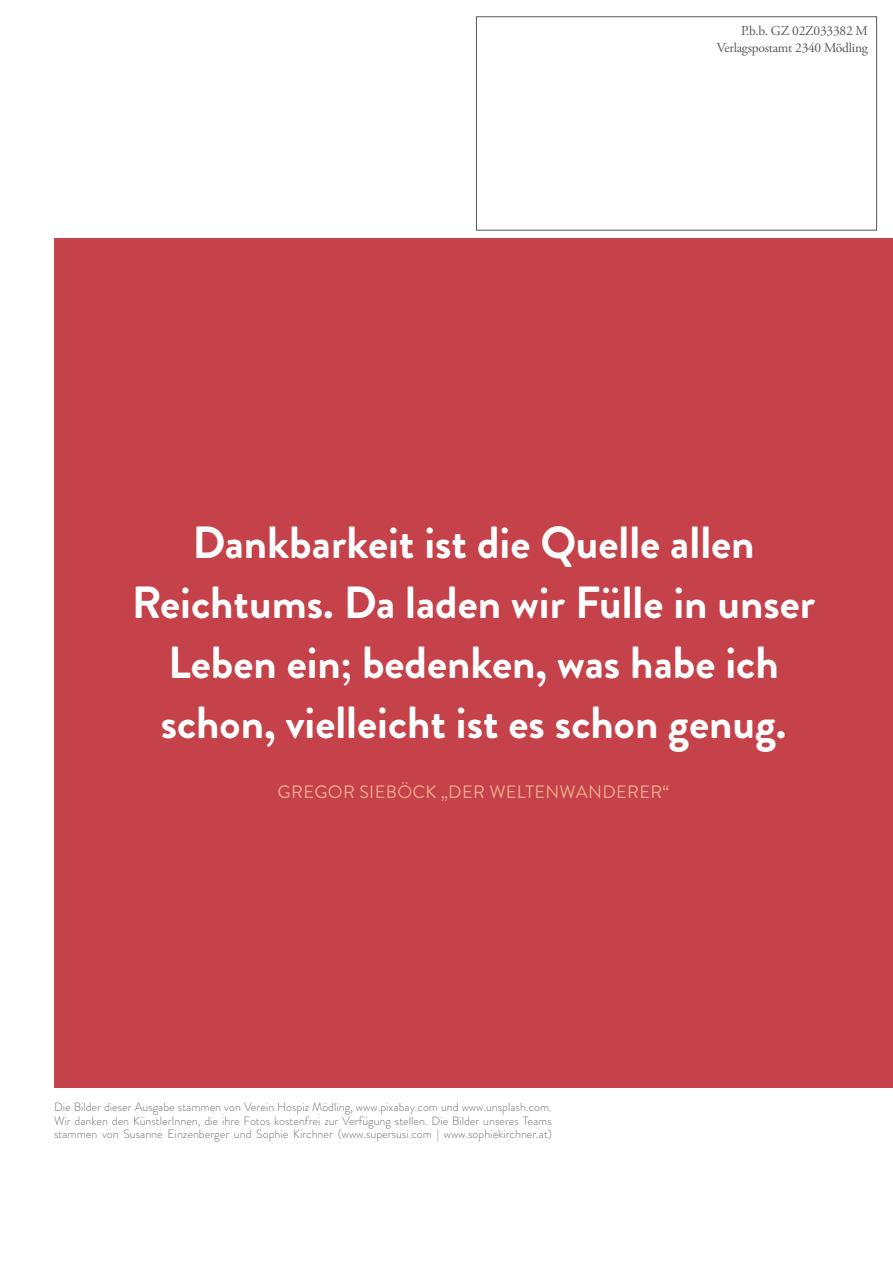
<style>
.page{position:relative;width:893px;height:1263px;background:#fff}
.page>*{position:absolute;margin:0;border:0;box-sizing:border-box;transform-origin:0 0}
.t1{font:700 45px/60px "Brandon Grotesque";color:#fff;text-align:center}
.t2{font:18px "Brandon Grotesque";letter-spacing:.02em;color:#eea98d}
.t3{font:13.5px/16.5px "Adobe Garamond Pro";letter-spacing:-.02em;color:#58585a;text-align:right}
.t4{font:300 12px/13.5px "Brandon Grotesque";color:#707173;text-align:justify}
</style>
<div class="page">
<div style="left:54px;top:238px;width:839px;height:850px;background:#c5424a"></div>
<div style="left:476px;top:17px;width:401px;height:213px;border:1px solid #58585a"></div>
<p class="t3" style="left:717px;top:23px;width:152px">P.b.b. GZ 02Z033382 M<br>Verlagspostamt 2340 Mödling</p>
<h1 class="t1" style="left:132px;top:513px;width:686px">Dankbarkeit ist die Quelle allen Reichtums. Da laden wir Fülle in unser Leben ein; bedenken, was habe ich schon, vielleicht ist es schon genug.</h1>
<h2 class="t2" style="left:278px;top:779px;width:393px">GREGOR SIEBÖCK „DER WELTENWANDERER“</h2>
<p class="t4" style="left:54px;top:1100px;width:499px">Die Bilder dieser Ausgabe stammen von Verein Hospiz Mödling, www.pixabay.com und www.unsplash.com.<br>Wir danken den KünstlerInnen, die ihre Fotos kostenfrei zur Verfügung stellen. Die Bilder unseres Teams stammen von Susanne Einzenberger und Sophie Kirchner (www.supersusi.com | www.sophiekirchner.at)</p>
</div>
